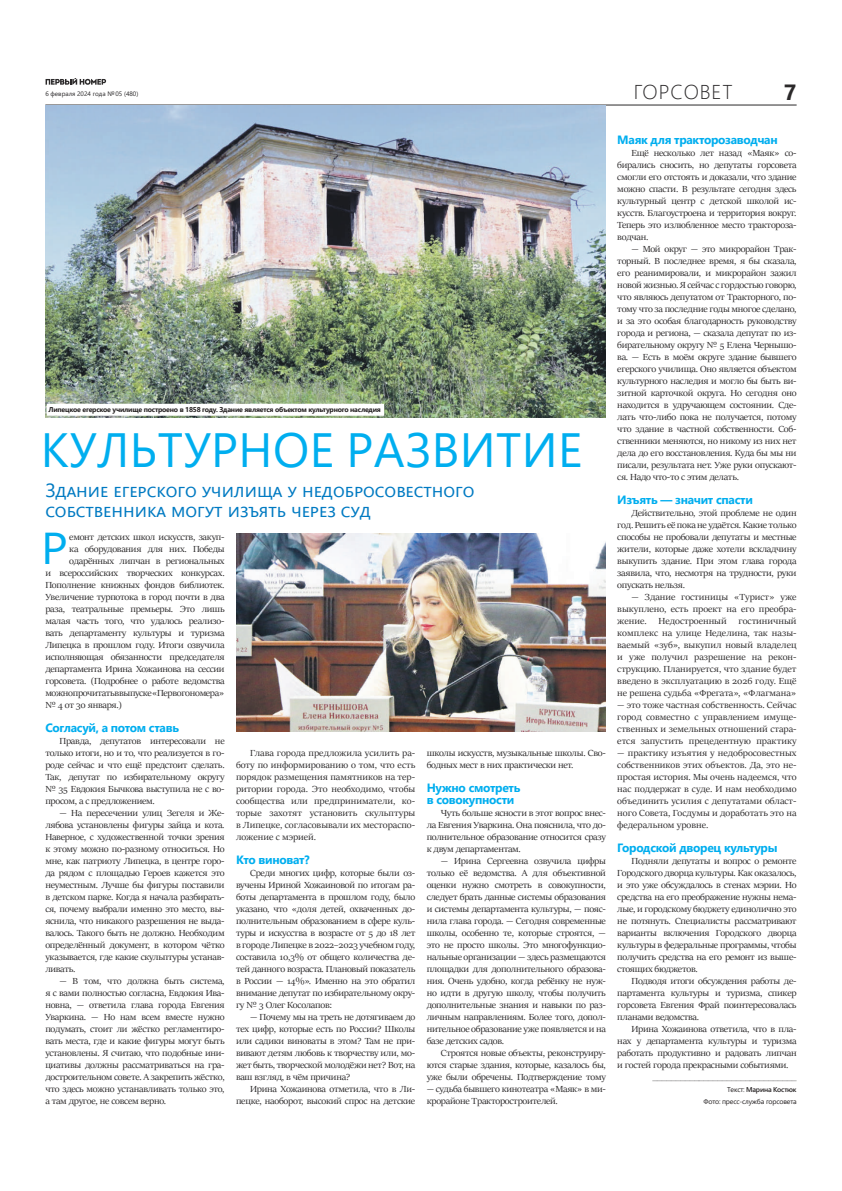
<style>
.page{position:relative;width:842px;height:1191px;background:#fff}
.page>*{position:absolute;margin:0;border:0;box-sizing:border-box;transform-origin:0 0}
.t1{font:48px "Segoe UI";letter-spacing:.01em;color:#00aeef}
.t2{font:44.5px "Segoe UI";color:#00aeef;scale:1.07 1}
.t3{font:700 22px "Segoe UI";color:#2b292a}
.t4{font:300 20px "Segoe UI";letter-spacing:.045em;color:#2b292a}
.t5{font:19px/20px "Segoe UI";letter-spacing:.005em;color:#007ac2}
.t6{font:700 12px/12px "Segoe UI";letter-spacing:-.025em;color:#00aeef}
.t7{font:9.9px/12px "Sitka Banner";letter-spacing:-.025em;color:#2b292a;text-align:justify;scale:1.07 1}
.t8{font:700 7px "Segoe UI";letter-spacing:-.03em;color:#231f20}
.t9{font:7px/12px "Segoe UI";letter-spacing:-.025em;color:#231f20;text-align:right}
.t10{font:6.4px "Segoe UI";color:#2b292a}
.s1{font-weight:600}
</style>
<div class="page">
<svg style="left:46px;top:78px;width:60px;height:7px"></svg>
<hr style="left:45px;top:104px;width:752px;height:1px;background:#2b292a">
<img style="left:45px;top:105px;width:561px;height:312px">
<img style="left:236px;top:534px;width:370px;height:198px">
<div style="left:47px;top:404px;width:337px;height:12px;background:#fff"></div>
<p class="t10" style="left:45px;top:88px;width:94px">6 февраля 2024 года №05 (480)</p>
<h3 class="t4" style="left:634px;top:73px;width:100px">ГОРСОВЕТ</h3>
<h3 class="t3" style="left:784px;top:71px;width:14px">7</h3>
<p class="t8" style="left:48px;top:402px;width:334px">Липецкое егерское училище построено в 1858 году. Здание является объектом культурного наследия</p>
<h1 class="t1" style="left:41px;top:405px;width:543px">КУЛЬТУРНОЕ РАЗВИТИЕ</h1>
<h3 class="t5" style="left:45px;top:478px;width:431px">Здание егерского училища у недобросовестного собственника могут изъять через суд</h3>
<h2 class="t2" style="left:41px;top:506px;width:26px">Р</h2>
<p class="t7" style="left:69px;top:531px;width:147px">емонт детских школ искусств, закуп-</p>
<p class="t7" style="left:69px;top:543px;width:147px">ка оборудования для них. Победы</p>
<p class="t7" style="left:69px;top:555px;width:147px">одарённых липчан в региональных</p>
<p class="t7" style="left:45px;top:567px;width:169px">и всероссийских творческих конкурсах.</p>
<p class="t7" style="left:45px;top:579px;width:169px">Пополнение книжных фондов библиотек.</p>
<p class="t7" style="left:45px;top:591px;width:169px">Увеличение турпотока в город почти в два</p>
<p class="t7" style="left:45px;top:603px;width:169px">раза, театральные премьеры. Это лишь</p>
<p class="t7" style="left:45px;top:615px;width:169px">малая часть того, что удалось реализо-</p>
<p class="t7" style="left:45px;top:627px;width:169px">вать департаменту культуры и туризма</p>
<p class="t7" style="left:45px;top:639px;width:169px">Липецка в прошлом году. Итоги озвучила</p>
<p class="t7" style="left:45px;top:651px;width:169px">исполняющая обязанности председателя</p>
<p class="t7" style="left:45px;top:663px;width:169px">департамента Ирина Хожаинова на сессии</p>
<p class="t7" style="left:45px;top:675px;width:169px">горсовета. (Подробнее о работе ведомства</p>
<p class="t7" style="left:45px;top:687px;width:169px">можно прочитать в выпуске «Первого номера»</p>
<p class="t7" style="left:45px;top:699px;width:73px">№ 4 от 30 января.)</p>
<p class="t6" style="left:45px;top:721px;width:135px">Согласуй, а потом ставь</p>
<p class="t7" style="left:45px;top:735px;width:169px;text-indent:14px">Правда, депутатов интересовали не только итоги, но и то, что реализуется в го&shy;роде сейчас и что ещё предстоит сделать.<br>Так, депутат по избирательному округу № 35 Евдокия Бычкова выступила не с во&shy;просом, а с предложением.</p>
<p class="t7" style="left:45px;top:807px;width:169px;text-indent:14px">— На пересечении улиц Зегеля и Же&shy;лябова установлены фигуры зайца и кота.<br>Наверное, с художественной точки зрения к этому можно по-разному относиться. Но мне, как патриоту Липецка, в центре горо&shy;да рядом с площадью Героев кажется это неуместным. Лучше бы фигуры поставили в детском парке. Когда я начала разбирать&shy;ся, почему выбрали именно это место, вы&shy;яснила, что никакого разрешения не выда&shy;валось. Такого быть не должно. Необходим определённый документ, в котором чётко указывается, где какие скульптуры устанав&shy;ливать.</p>
<p class="t7" style="left:45px;top:975px;width:169px;text-indent:14px">— В том, что должна быть система, я с вами полностью согласна, Евдокия Ива&shy;новна, — ответила глава города Евгения Уваркина. — Но нам всем вместе нужно подумать, стоит ли жёстко регламентиро&shy;вать места, где и какие фигуры могут быть установлены. Я считаю, что подобные ини&shy;циативы должны рассматриваться на гра&shy;достроительном совете. А закрепить жёстко, что здесь можно устанавливать только это, а там другое, не совсем верно.</p>
<p class="t7" style="left:236px;top:747px;width:169px;text-indent:14px">Глава города предложила усилить ра&shy;боту по информированию о том, что есть порядок размещения памятников на тер&shy;ритории города. Это необходимо, чтобы сообщества или предприниматели, ко&shy;торые захотят установить скульптуры в Липецке, согласовывали их местораспо&shy;ложение с мэрией.</p>
<p class="t6" style="left:236px;top:853px;width:75px">Кто виноват?</p>
<p class="t7" style="left:236px;top:867px;width:169px;text-indent:14px">Среди многих цифр, которые были оз&shy;вучены Ириной Хожаиновой по итогам ра&shy;боты департамента в прошлом году, было указано, что «доля детей, охваченных до&shy;полнительным образованием в сфере куль&shy;туры и искусства в возрасте от 5 до 18 лет в городе Липецке в 2022–2023 учебном году, составила 10,3% от общего количества де&shy;тей данного возраста. Плановый показатель в России — 14%». Именно на это обратил внимание депутат по избирательному окру&shy;гу № 3 Олег Косолапов:</p>
<p class="t7" style="left:236px;top:1011px;width:169px;text-indent:14px">— Почему мы на треть не дотягиваем до тех цифр, которые есть по России? Школы или садики виноваты в этом? Там не при&shy;вивают детям любовь к творчеству или, мо&shy;жет быть, творческой молодёжи нет? Вот, на ваш взгляд, в чём причина?</p>
<p class="t7" style="left:236px;top:1083px;width:169px;text-align:right">Ирина Хожаинова отметила, что в Ли&shy;пецке, наоборот, высокий спрос на детские</p>
<p class="t7" style="left:427px;top:747px;width:169px">школы искусств, музыкальные школы. Сво&shy;бодных мест в них практически нет.</p>
<p class="t6" style="left:427px;top:781px;width:95px">Нужно смотреть в совокупности</p>
<p class="t7" style="left:427px;top:807px;width:169px;text-indent:14px">Чуть больше ясности в этот вопрос внес&shy;ла Евгения Уваркина. Она пояснила, что до&shy;полнительное образование относится сразу к двум департаментам.</p>
<p class="t7" style="left:427px;top:855px;width:169px;text-indent:14px">— Ирина Сергеевна озвучила цифры только её ведомства. А для объективной оценки нужно смотреть в совокупности, следует брать данные системы образования и системы департамента культуры, — пояс&shy;нила глава города. — Сегодня современные школы, особенно те, которые строятся, — это не просто школы. Это многофункцио&shy;нальные организации — здесь размещаются площадки для дополнительного образова&shy;ния. Очень удобно, когда ребёнку не нуж&shy;но идти в другую школу, чтобы получить дополнительные знания и навыки по раз&shy;личным направлениям. Более того, допол&shy;нительное образование уже появляется и на базе детских садов.</p>
<p class="t7" style="left:427px;top:1047px;width:169px;text-indent:14px">Строятся новые объекты, реконструиру&shy;ются старые здания, которые, казалось бы, уже были обречены. Подтверждение тому</p>
<p class="t7" style="left:427px;top:1083px;width:169px">— судьба бывшего кинотеатра «Маяк» в ми&shy;крорайоне Тракторостроителей.</p>
<p class="t6" style="left:617px;top:133px;width:162px">Маяк для тракторозаводчан</p>
<p class="t7" style="left:617px;top:147px;width:169px;text-indent:14px">Ещё несколько лет назад «Маяк» со&shy;бирались сносить, но депутаты горсовета смогли его отстоять и доказали, что здание можно спасти. В результате сегодня здесь культурный центр с детской школой ис&shy;кусств. Благоустроена и территория вокруг.<br>Теперь это излюбленное место трактороза&shy;водчан.</p>
<p class="t7" style="left:617px;top:243px;width:169px;text-indent:14px">— Мой округ — это микрорайон Трак&shy;торный. В последнее время, я бы сказала, его реанимировали, и микрорайон зажил новой жизнью. Я сейчас с гордостью говорю, что являюсь депутатом от Тракторного, по&shy;тому что за последние годы многое сделано, и за это особая благодарность руководству города и региона, — сказала депутат по из&shy;бирательному округу № 5 Елена Чернышо&shy;ва. — Есть в моём округе здание бывшего егерского училища. Оно является объектом культурного наследия и могло бы быть ви&shy;зитной карточкой округа. Но сегодня оно находится в удручающем состоянии. Сде&shy;лать что-либо пока не получается, потому что здание в частной собственности. Соб&shy;ственники меняются, но никому из них нет дела до его восстановления. Куда бы мы ни писали, результата нет. Уже руки опускают&shy;ся. Надо что-то с этим делать.</p>
<p class="t6" style="left:617px;top:493px;width:137px">Изъять — значит спасти</p>
<p class="t7" style="left:617px;top:507px;width:169px;text-indent:14px">Действительно, этой проблеме не один год. Решить её пока не удаётся. Какие только способы не пробовали депутаты и местные жители, которые даже хотели вскладчину выкупить здание. При этом глава города заявила, что, несмотря на трудности, руки опускать нельзя.</p>
<p class="t7" style="left:617px;top:591px;width:169px;text-indent:14px">— Здание гостиницы «Турист» уже выкуплено, есть проект на его преобра&shy;жение. Недостроенный гостиничный комплекс на улице Неделина, так назы&shy;ваемый «зуб», выкупил новый владелец и уже получил разрешение на рекон&shy;струкцию. Планируется, что здание будет введено в эксплуатацию в 2026 году. Ещё не решена судьба «Фрегата», «Флагмана»</p>
<p class="t7" style="left:617px;top:699px;width:169px">— это тоже частная собственность. Сейчас город совместно с управлением имуще&shy;ственных и земельных отношений стара&shy;ется запустить прецедентную практику</p>
<p class="t7" style="left:617px;top:747px;width:169px">— практику изъятия у недобросовестных собственников этих объектов. Да, это не&shy;простая история. Мы очень надеемся, что нас поддержат в суде. И нам необходимо объединить усилия с депутатами област&shy;ного Совета, Госдумы и доработать это на федеральном уровне.</p>
<p class="t6" style="left:617px;top:841px;width:162px">Городской дворец культуры</p>
<p class="t7" style="left:617px;top:855px;width:169px;text-indent:14px">Подняли депутаты и вопрос о ремонте Городского дворца культуры. Как оказалось, и это уже обсуждалось в стенах мэрии. Но средства на его преображение нужны нема&shy;лые, и городскому бюджету единолично это не потянуть. Специалисты рассматривают варианты включения Городского дворца культуры в федеральные программы, чтобы получить средства на его ремонт из выше&shy;стоящих бюджетов.</p>
<p class="t7" style="left:617px;top:975px;width:169px;text-indent:14px">Подводя итоги обсуждения работы де&shy;партамента культуры и туризма, спикер горсовета Евгения Фрай поинтересовалась планами ведомства.</p>
<p class="t7" style="left:631px;top:1023px;width:156px">Ирина Хожаинова ответила, что в пла-</p>
<p class="t7" style="left:617px;top:1035px;width:169px">нах у департамента культуры и туризма</p>
<p class="t7" style="left:617px;top:1047px;width:169px">работать продуктивно и радовать липчан</p>
<p class="t7" style="left:617px;top:1059px;width:162px">и гостей города прекрасными событиями.</p>
<p class="t7" style="left:653px;top:1071px;width:136px">_______________________________</p>
<p class="t9" style="left:703px;top:1083px;width:95px">Текст: <span class="s1">Марина Костюк<br></span>Фото: пресс-служба горсовета</p>
</div>
